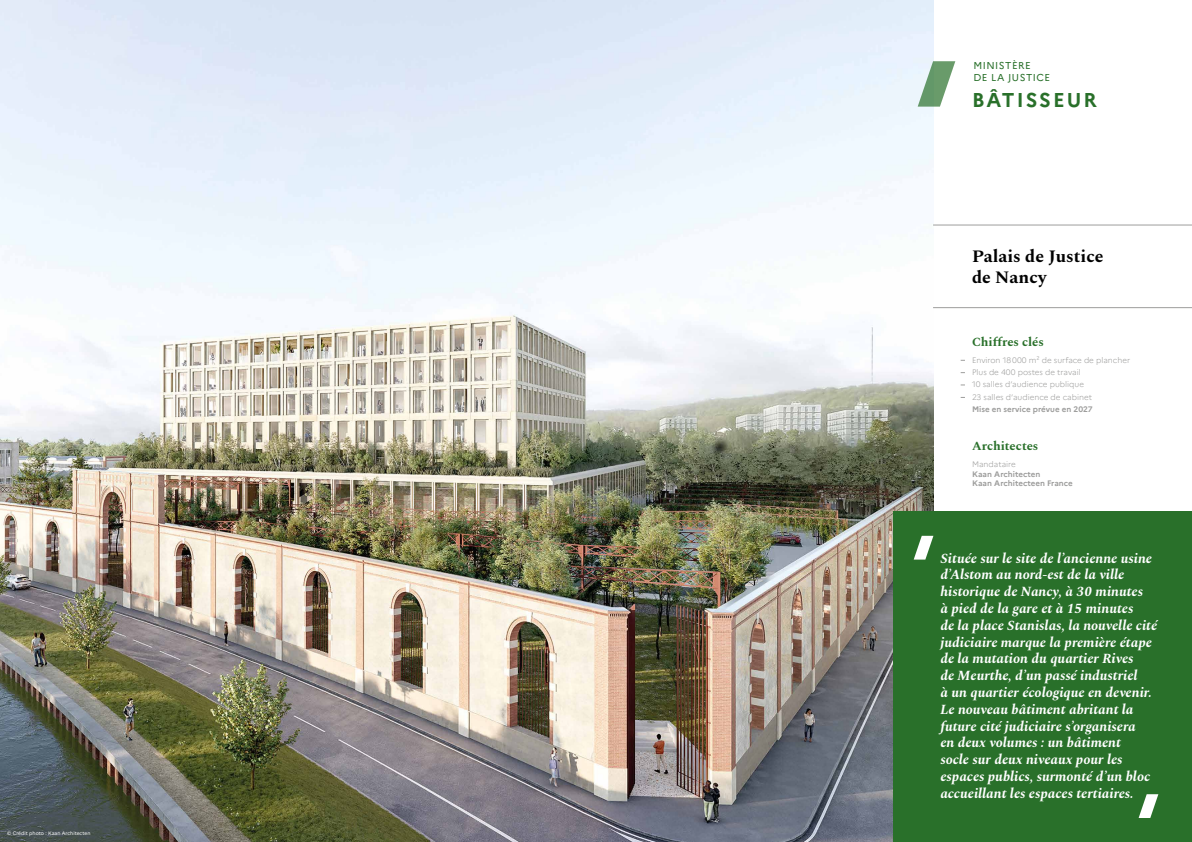
<style>
.page{position:relative;width:1192px;height:842px;background:#fff}
.page>*{position:absolute;margin:0;border:0;box-sizing:border-box;transform-origin:0 0}
.t1{font:700 20px "Marianne";letter-spacing:.1em;color:#29702a}
.t2{font:700 17.5px/21px "Spectral";color:#000}
.t3{font:italic 700 14px/16.8px "Spectral";color:#fff}
.t4{font:700 12.5px "Spectral";color:#29702a}
.t5{font:10px/12px "Marianne";letter-spacing:.05em;color:#29702a}
.t6{font:300 8px/12.4px "Marianne";color:#9d9d9c}
.t7{font:700 8px/9.6px "Marianne";color:#9d9d9c}
.t8{font:5px "Marianne";color:#fff}
</style>
<div class="page">
<img style="left:0;top:0;width:933px;height:842px">
<div style="left:894px;top:511px;width:298px;height:331px;background:#29702a"></div>
<hr style="left:933px;top:225px;width:259px;height:1px;background:#9d9d9c">
<hr style="left:933px;top:307px;width:259px;height:1px;background:#9d9d9c">
<svg style="left:918px;top:61px;width:37px;height:46px"></svg>
<svg style="left:914px;top:536px;width:19px;height:24px"></svg>
<svg style="left:1139px;top:794px;width:19px;height:24px"></svg>
<p class="t8" style="left:7px;top:830px;width:85px">© Crédit photo : Kaan Architecten</p>
<p class="t5" style="left:973px;top:59px;width:78px">MINISTÈRE<br>DE LA JUSTICE</p>
<h1 class="t1" style="left:972px;top:87px;width:126px">BÂTISSEUR</h1>
<p class="t2" style="left:972px;top:244px;width:133px">Palais de Justice de Nancy</p>
<p class="t4" style="left:972px;top:333px;width:73px">Chiffres clés</p>
<p class="t6" style="left:972px;top:353px;width:160px">Environ 18000 m² de surface de plancher<br>Plus de 400 postes de travail<br>10 salles d’audience publique<br>23 salles d’audience de cabinet</p>
<p class="t7" style="left:972px;top:405px;width:122px">Mise en service prévue en 2027</p>
<p class="t4" style="left:972px;top:437px;width:68px">Architectes</p>
<p class="t6" style="left:972px;top:458px;width:45px">Mandataire</p>
<p class="t7" style="left:972px;top:469px;width:102px">Kaan Architecten<br>Kaan Architecteen France</p>
<p class="t3" style="left:940px;top:548px;width:218px">Située sur le site de l’ancienne usine d’Alstom au nord-est de la ville historique de Nancy, à 30 minutes<br>à pied de la gare et à 15 minutes<br>de la place Stanislas, la nouvelle cité judiciaire marque la première étape de la mutation du quartier Rives<br>de Meurthe, d’un passé industriel<br>à un quartier écologique en devenir.<br>Le nouveau bâtiment abritant la future cité judiciaire s’organisera<br>en deux volumes : un bâtiment<br>socle sur deux niveaux pour les espaces publics, surmonté d’un bloc accueillant les espaces tertiaires.</p>
</div>
